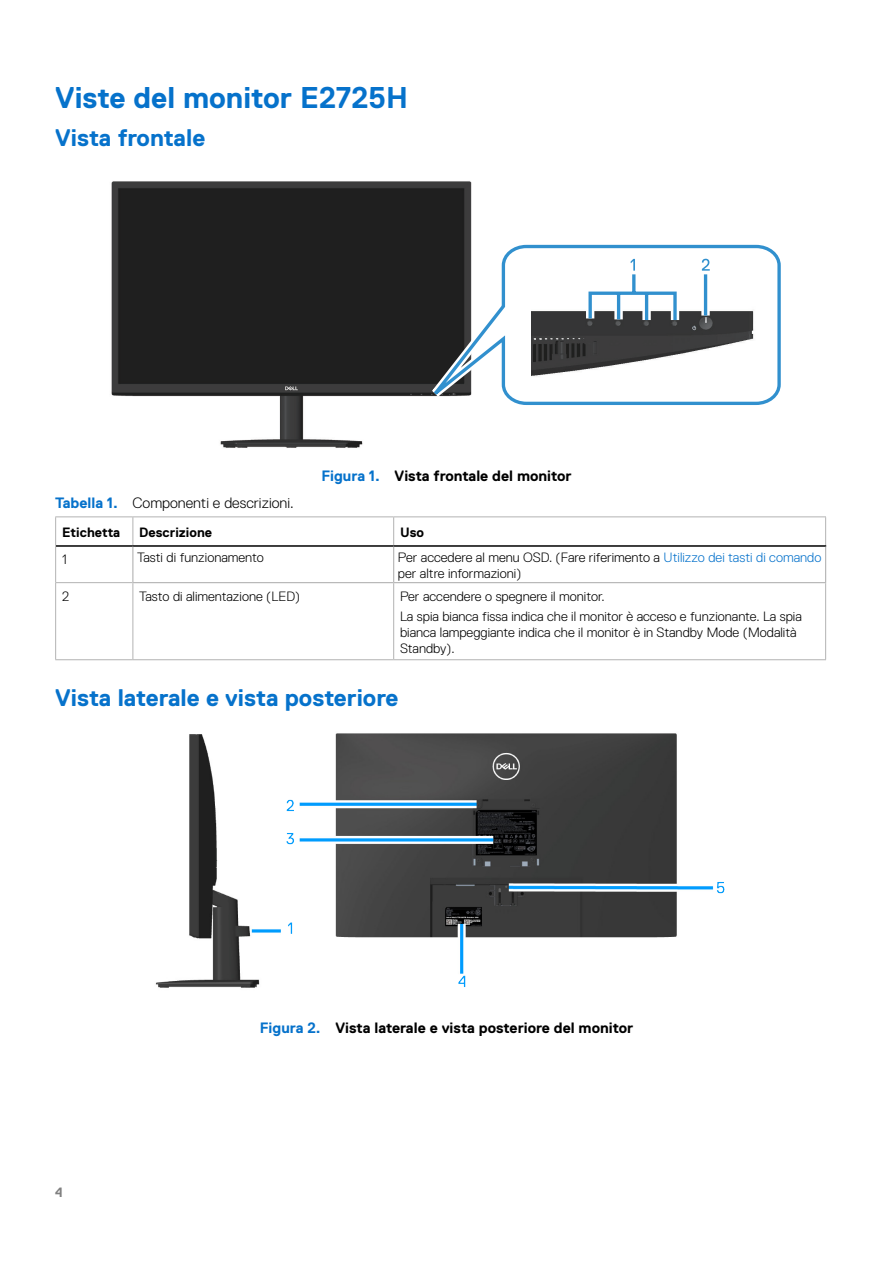
<style>
.page{position:relative;width:893px;height:1263px;background:#fff}
.page>*{position:absolute;margin:0;border:0;box-sizing:border-box;transform-origin:0 0}
.Head1{font:700 30px "Dell Replica";color:#0672cb}
.Head2{font:700 24px "Dell Replica";color:#0672cb}
.Image_Title{font:700 15px "Dell Replica";color:#000}
.Table_Title{font:300 15px "Dell Replica";color:#000}
.Table_Paragraph{font:300 13.5px/16.2px "Dell Replica";color:#000}
.Table_Head{font:700 13.5px "Dell Replica";color:#000}
.t1{font:700 13.5px "Dell Replica";color:#808080}
.s1{color:#0672cb}
.s2{font-weight:700;color:#0672cb}
</style>
<div class="page">
<img style="left:111px;top:181px;width:361px;height:267px">
<svg style="left:385px;top:238px;width:87px;height:207px"></svg>
<svg style="left:415px;top:243px;width:366px;height:171px"></svg>
<svg style="left:582px;top:259px;width:132px;height:71px"></svg>
<hr style="left:55px;top:516px;width:78px;height:1px;background:#b3b3b3">
<svg style="left:55px;top:517px;width:1px;height:29px"></svg>
<hr style="left:133px;top:516px;width:261px;height:1px;background:#b3b3b3">
<svg style="left:132px;top:517px;width:1px;height:28px"></svg>
<hr style="left:394px;top:516px;width:432px;height:1px;background:#b3b3b3">
<svg style="left:393px;top:517px;width:1px;height:28px"></svg>
<svg style="left:825px;top:517px;width:1px;height:28px"></svg>
<hr style="left:55px;top:546px;width:1px;height:36px;background:#b3b3b3">
<hr style="left:55px;top:582px;width:77px;height:1px;background:#b3b3b3">
<hr style="left:55px;top:583px;width:1px;height:76px;background:#b3b3b3">
<hr style="left:132px;top:583px;width:1px;height:76px;background:#b3b3b3">
<hr style="left:393px;top:583px;width:1px;height:76px;background:#b3b3b3">
<hr style="left:825px;top:583px;width:1px;height:76px;background:#b3b3b3">
<hr style="left:55px;top:659px;width:78px;height:1px;background:#b3b3b3">
<hr style="left:133px;top:659px;width:261px;height:1px;background:#b3b3b3">
<hr style="left:394px;top:659px;width:432px;height:1px;background:#b3b3b3">
<hr style="left:56px;top:545px;width:77px;height:2px;background:#000">
<hr style="left:133px;top:545px;width:261px;height:2px;background:#000">
<hr style="left:394px;top:545px;width:432px;height:2px;background:#000">
<hr style="left:132px;top:547px;width:1px;height:35px;background:#b3b3b3">
<hr style="left:393px;top:547px;width:1px;height:35px;background:#b3b3b3">
<hr style="left:825px;top:547px;width:1px;height:35px;background:#b3b3b3">
<hr style="left:132px;top:582px;width:262px;height:1px;background:#b3b3b3">
<hr style="left:394px;top:582px;width:432px;height:1px;background:#b3b3b3">
<img style="left:155px;top:733px;width:570px;height:255px">
<h1 class="Head1" style="left:55px;top:81px;width:354px">Viste del monitor E2725H</h1>
<h2 class="Head2" style="left:55px;top:124px;width:152px">Vista frontale</h2>
<p class="Image_Title" style="left:321px;top:468px;width:252px"><span class="s1">Figura 1.</span> Vista frontale del monitor</p>
<p class="Table_Title" style="left:55px;top:494px;width:240px"><span class="s2">Tabella 1.</span> Componenti e descrizioni.</p>
<p class="Table_Head" style="left:62px;top:525px;width:60px">Etichetta</p>
<p class="Table_Head" style="left:139px;top:525px;width:74px">Descrizione</p>
<p class="Table_Head" style="left:400px;top:525px;width:26px">Uso</p>
<p class="Table_Paragraph" style="left:62px;top:551px;width:6px">1</p>
<p class="Table_Paragraph" style="left:137px;top:549px;width:128px">Tasti di funzionamento</p>
<p class="Table_Paragraph" style="left:398px;top:549px;width:425px">Per accedere al menu OSD. (Fare riferimento a <span class="s1">Utilizzo dei tasti di comando </span>per altre informazioni)</p>
<p class="Table_Paragraph" style="left:62px;top:588px;width:9px">2</p>
<p class="Table_Paragraph" style="left:139px;top:588px;width:162px">Tasto di alimentazione (LED)</p>
<p class="Table_Paragraph" style="left:400px;top:588px;width:206px">Per accendere o spegnere il monitor.</p>
<p class="Table_Paragraph" style="left:400px;top:608px;width:403px">La spia bianca fissa indica che il monitor è acceso e funzionante. La spia bianca lampeggiante indica che il monitor è in Standby Mode (Modalità<br>Standby).</p>
<h2 class="Head2" style="left:55px;top:684px;width:345px">Vista laterale e vista posteriore</h2>
<p class="t1" style="left:55px;top:1185px;width:9px">4</p>
<p class="Image_Title" style="left:260px;top:1019px;width:375px"><span class="s1">Figura 2.</span> Vista laterale e vista posteriore del monitor</p>
</div>
